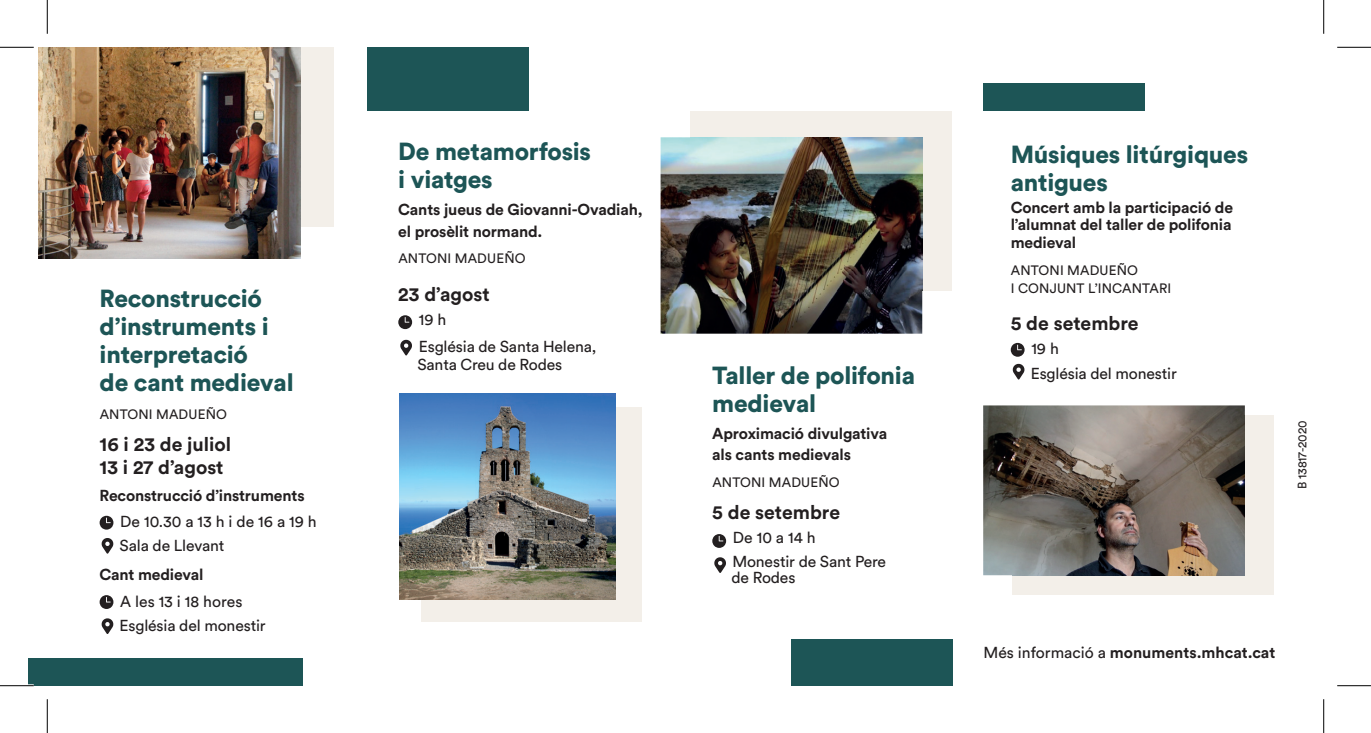
<style>
.page{position:relative;width:1371px;height:733px;background:#fff}
.page>*{position:absolute;margin:0;border:0;box-sizing:border-box;transform-origin:0 0}
.t1{font:900 24.53px/27.9px "Circular Std";letter-spacing:-.01em;color:#1d5556}
.t2{font:700 19.35px/22.7px "Circular Std";color:#231f20}
.t3{font:700 15.75px/17.8px "Circular Std";letter-spacing:-.01em;color:#231f20}
.t4{font:15.75px/24.1px "Circular Std";letter-spacing:-.01em;color:#231f20}
.t5{font:13.5px/18.4px "Circular Std";letter-spacing:.01em;color:#231f20}
.t6{font:12.15px "Circular Std";letter-spacing:-.01em;color:#231f20}
.s1{font-weight:400}
</style>
<div class="page">
<div style="left:72px;top:47px;width:262px;height:179px;background:#f3efe9"></div>
<div style="left:690px;top:111px;width:262px;height:179px;background:#f3efe9"></div>
<div style="left:1012px;top:415px;width:261px;height:179px;background:#f3efe9"></div>
<div style="left:421px;top:407px;width:220px;height:214px;background:#f3efe9"></div>
<img style="left:38px;top:47px;width:262px;height:212px">
<img style="left:399px;top:394px;width:216px;height:205px">
<img style="left:660px;top:137px;width:262px;height:196px">
<img style="left:690px;top:137px;width:232px;height:153px">
<img style="left:983px;top:405px;width:261px;height:170px">
<img style="left:1012px;top:415px;width:232px;height:160px">
<svg style="left:100px;top:515px;width:13px;height:14px"></svg>
<svg style="left:102px;top:538px;width:11px;height:15px"></svg>
<svg style="left:100px;top:595px;width:13px;height:13px"></svg>
<svg style="left:102px;top:618px;width:11px;height:15px"></svg>
<svg style="left:398px;top:315px;width:14px;height:14px"></svg>
<svg style="left:400px;top:339px;width:12px;height:16px"></svg>
<svg style="left:712px;top:534px;width:14px;height:13px"></svg>
<svg style="left:714px;top:557px;width:12px;height:15px"></svg>
<svg style="left:1010px;top:343px;width:14px;height:13px"></svg>
<svg style="left:1012px;top:364px;width:12px;height:15px"></svg>
<div style="left:983px;top:84px;width:161px;height:27px;background:#1d5556"></div>
<div style="left:28px;top:658px;width:275px;height:27px;background:#1d5556"></div>
<div style="left:367px;top:47px;width:161px;height:64px;background:#1d5556"></div>
<div style="left:791px;top:638px;width:161px;height:47px;background:#1d5556"></div>
<hr style="left:0;top:684px;width:34px;height:2px;background:#fff">
<hr style="left:0;top:47px;width:34px;height:1px;background:#000">
<hr style="left:1336px;top:47px;width:34px;height:1px;background:#000">
<hr style="left:0;top:685px;width:34px;height:1px;background:#000">
<hr style="left:1336px;top:685px;width:34px;height:1px;background:#000">
<hr style="left:47px;top:0;width:1px;height:34px;background:#000">
<hr style="left:47px;top:699px;width:1px;height:33px;background:#000">
<hr style="left:1322px;top:0;width:1px;height:34px;background:#000">
<hr style="left:1322px;top:699px;width:1px;height:33px;background:#000">
<h1 class="t1" style="left:100px;top:284px;width:195px">Reconstrucció d’instruments i interpretació<br>de cant medieval</h1>
<p class="t5" style="left:100px;top:404px;width:129px">ANTONI MADUEÑO</p>
<p class="t2" style="left:100px;top:432px;width:133px">16 i 23 de juliol<br>13 i 27 d’agost</p>
<p class="t3" style="left:100px;top:486px;width:206px">Reconstrucció d’instruments</p>
<p class="t4" style="left:120px;top:509px;width:198px">De 10.30 a 13 h i de 16 a 19 h<br>Sala de Llevant</p>
<p class="t3" style="left:100px;top:565px;width:105px">Cant medieval</p>
<p class="t4" style="left:120px;top:588px;width:147px">A les 13 i 18 hores<br>Església del monestir</p>
<h1 class="t1" style="left:398px;top:136px;width:194px">De metamorfosis i viatges</h1>
<p class="t3" style="left:398px;top:198px;width:246px;line-height:22.1px">Cants jueus de Giovanni-Ovadiah, el prosèlit normand.</p>
<p class="t5" style="left:398px;top:249px;width:129px">ANTONI MADUEÑO</p>
<p class="t2" style="left:398px;top:282px;width:93px">23 d’agost</p>
<p class="t4" style="left:419px;top:305px;width:179px;line-height:27.7px">19 h<br>Església de Santa Helena,</p>
<p class="t4" style="left:417px;top:352px;width:146px">Santa Creu de Rodes</p>
<h1 class="t1" style="left:712px;top:361px;width:204px">Taller de polifonia medieval</h1>
<p class="t3" style="left:712px;top:423px;width:176px;line-height:20.7px">Aproximació divulgativa als cants medievals</p>
<p class="t5" style="left:712px;top:472px;width:129px">ANTONI MADUEÑO</p>
<p class="t2" style="left:712px;top:500px;width:129px">5 de setembre</p>
<p class="t4" style="left:732px;top:525px;width:155px">De 10 a 14 h<br>Monestir de Sant Pere</p>
<p class="t4" style="left:731px;top:565px;width:65px">de Rodes</p>
<h1 class="t1" style="left:1010px;top:140px;width:239px">Músiques litúrgiques antigues</h1>
<p class="t3" style="left:1010px;top:198px;width:224px;text-align:justify">Concert amb la participació de l’alumnat del taller de polifonia medieval</p>
<p class="t5" style="left:1010px;top:260px;width:162px">ANTONI MADUEÑO<br>I CONJUNT L’INCANTARI</p>
<p class="t2" style="left:1010px;top:312px;width:129px">5 de setembre</p>
<p class="t4" style="left:1030px;top:336px;width:147px">19 h<br>Església del monestir</p>
<p class="t6" style="left:1294px;top:489px;width:70px;rotate:-90deg">B 13817-2020</p>
<p class="t3" style="left:983px;top:642px;width:293px"><span class="s1">Més informació a</span> monuments.mhcat.cat</p>
</div>
